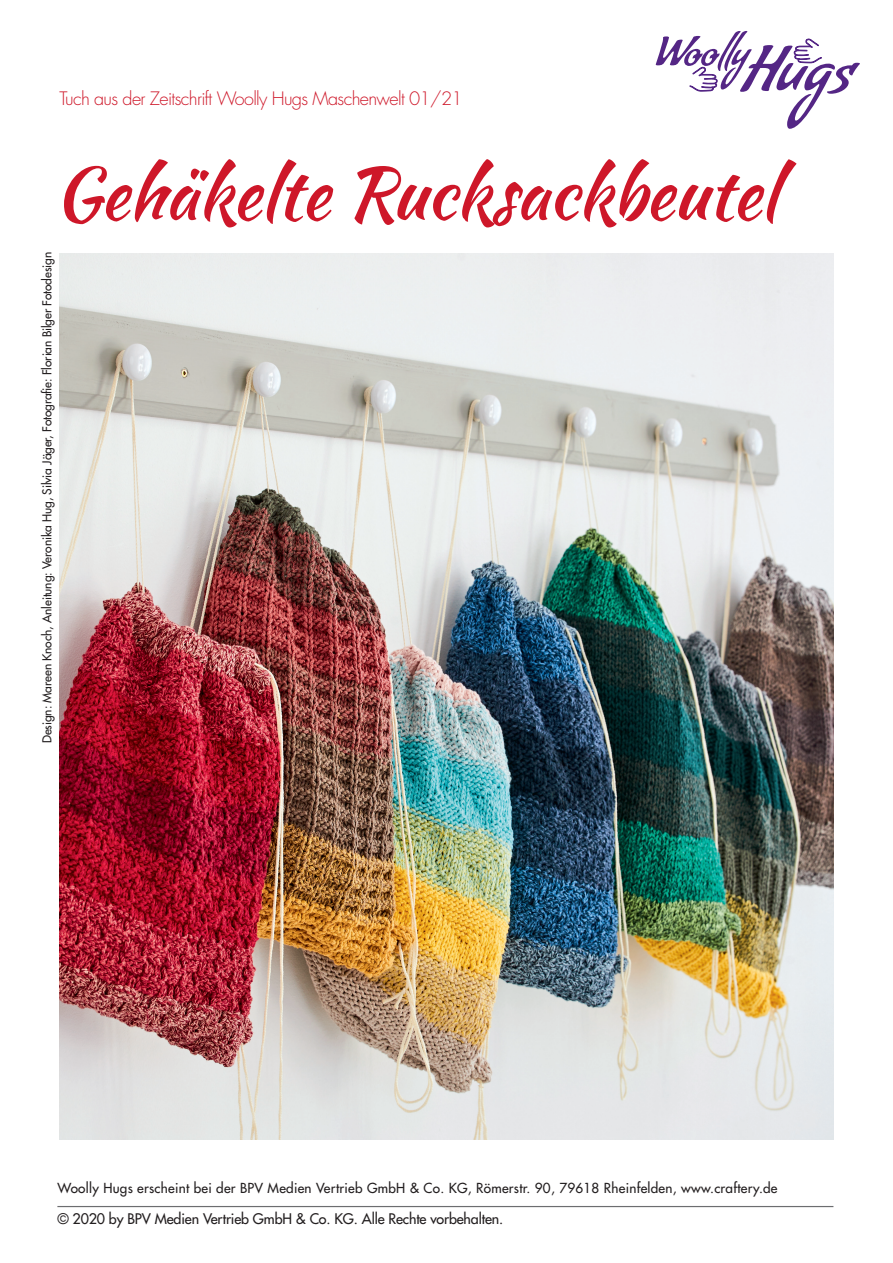
<style>
.page{position:relative;width:893px;height:1263px;background:#fff}
.page>*{position:absolute;margin:0;border:0;box-sizing:border-box;transform-origin:0 0}
.t1{font:71.55px "Kaushan Script";letter-spacing:-.01em;color:#ce1729}
.t2{font:300 18px "Futura Std";letter-spacing:-.035em;color:#ce1729}
.t3{font:500 14.25px "Futura Std";letter-spacing:-.01em;color:#231f20}
.t4{font:500 13.5px "Futura Std";letter-spacing:.02em;color:#231f20}
.Fotozeile{font:500 12px "Futura Std";letter-spacing:-.01em;color:#231f20}
</style>
<div class="page">
<svg style="left:656px;top:31px;width:204px;height:98px"></svg>
<hr style="left:57px;top:1206px;width:776px;height:1px;background:#6c6d70">
<img style="left:60px;top:254px;width:773px;height:885px">
<p class="t2" style="left:60px;top:87px;width:405px">Tuch aus der Zeitschrift Woolly Hugs Maschenwelt 01/21</p>
<p class="t1" style="left:54px;top:141px;width:724px">Gehäkelte Rucksackbeutel</p>
<p class="Fotozeile" style="left:39px;top:743px;width:492px;rotate:-90deg">Design: Mareen Knoch, Anleitung: Veronika Hug, Silvia Jäger, Fotografie: Florian Bilger Fotodesign</p>
<p class="t4" style="left:57px;top:1180px;width:722px">Woolly Hugs erscheint bei der BPV Medien Vertrieb GmbH &amp; Co. KG, Römerstr. 90, 79618 Rheinfelden, www.craftery.de</p>
<p class="t3" style="left:57px;top:1210px;width:447px">© 2020 by BPV Medien Vertrieb GmbH &amp; Co. KG. Alle Rechte vorbehalten.</p>
</div>
